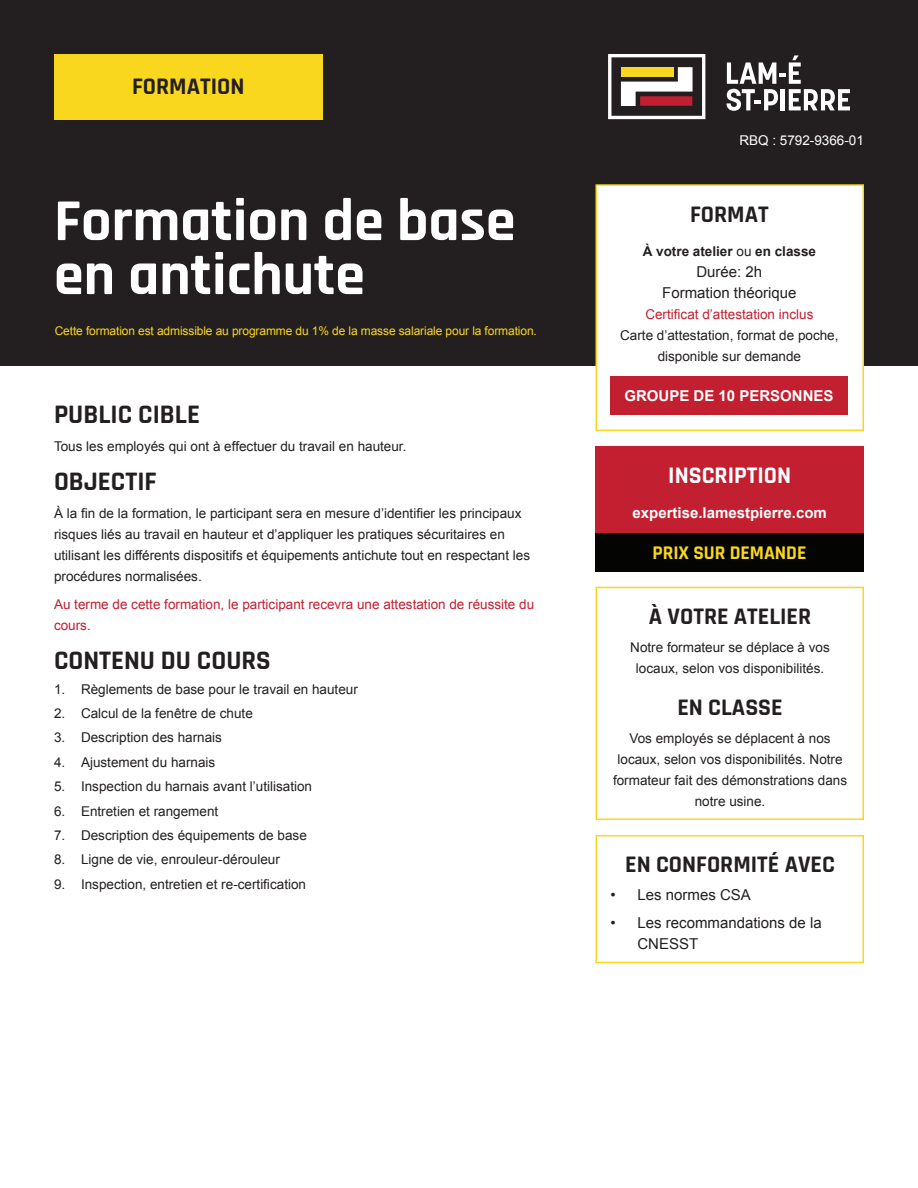
<style>
.page{position:relative;width:918px;height:1188px;background:#fff}
.page>*{position:absolute;margin:0;border:0;box-sizing:border-box;transform-origin:0 0}
.t1{font:700 60px/54px "Rajdhani";color:#fff}
.t2{font:700 27px "Rajdhani";color:#231f20}
.t3{font:700 24px "Rajdhani";color:#231f20}
.t4{font:700 24px "Rajdhani";color:#fff}
.t5{font:700 19.5px "Rajdhani";color:#fad71f}
.t6{font:15px/21px "Arial";color:#231f20;text-align:center}
.t7{font:700 15px "Arial";color:#fff}
.t8{font:13.5px/21px "Arial";color:#231f20;text-align:center}
.t9{font:13.5px/21.6px "Arial";color:#c21f31}
.t10{font:700 13.5px "Arial";color:#231f20}
.t11{font:13.5px "Arial";color:#fff}
.t12{font:12px "Arial";letter-spacing:-.01em;color:#fad71f}
.s1{font-weight:400}
.s2{color:#c21f31}
</style>
<div class="page">
<div style="left:0;top:0;width:918px;height:365px;background:#231f20"></div>
<svg style="left:727px;top:55px;width:123px;height:56px"></svg>
<svg style="left:608px;top:54px;width:97px;height:65px"></svg>
<div style="left:596px;top:185px;width:267px;height:245px;background:#fff"></div>
<div style="left:596px;top:184px;width:268px;height:247px;border:2px solid #fad71f"></div>
<div style="left:611px;top:377px;width:237px;height:38px;background:#c21f31"></div>
<div style="left:596px;top:835px;width:268px;height:128px;border:2px solid #fad71f"></div>
<div style="left:54px;top:54px;width:268px;height:65px;background:#fad71f"></div>
<div style="left:596px;top:446px;width:268px;height:88px;background:#c21f31"></div>
<div style="left:596px;top:534px;width:268px;height:38px;background:#040503"></div>
<div style="left:596px;top:587px;width:268px;height:233px;border:2px solid #fad71f"></div>
<p class="t3" style="left:132px;top:72px;width:114px">FORMATION</p>
<p class="t1" style="left:54px;top:196px;width:463px">Formation de base en antichute</p>
<p class="t12" style="left:55px;top:322px;width:484px">Cette formation est admissible au programme du 1% de la masse salariale pour la formation.</p>
<p class="t2" style="left:54px;top:398px;width:147px">PUBLIC CIBLE</p>
<p class="t8" style="left:54px;top:436px;width:354px">Tous les employés qui ont à effectuer du travail en hauteur.</p>
<p class="t2" style="left:54px;top:465px;width:104px">OBJECTIF</p>
<p class="t8" style="left:54px;top:503px;width:478px;text-align:left">À la fin de la formation, le participant sera en mesure d’identifier les principaux risques liés au travail en hauteur et d’appliquer les pratiques sécuritaires en utilisant les différents dispositifs et équipements antichute tout en respectant les procédures normalisées.</p>
<p class="t9" style="left:54px;top:593px;width:482px">Au terme de cette formation, le participant recevra une attestation de réussite du cours.</p>
<p class="t2" style="left:54px;top:644px;width:218px">CONTENU DU COURS</p>
<p class="t8" style="left:54px;top:679px;width:305px">1. Règlements de base pour le travail en hauteur</p>
<p class="t8" style="left:54px;top:703px;width:200px">2. Calcul de la fenêtre de chute</p>
<p class="t8" style="left:54px;top:727px;width:170px">3. Description des harnais</p>
<p class="t8" style="left:54px;top:752px;width:163px">4. Ajustement du harnais</p>
<p class="t8" style="left:54px;top:776px;width:260px">5. Inspection du harnais avant l’utilisation</p>
<p class="t8" style="left:54px;top:801px;width:166px">6. Entretien et rangement</p>
<p class="t8" style="left:54px;top:825px;width:254px">7. Description des équipements de base</p>
<p class="t8" style="left:54px;top:849px;width:227px">8. Ligne de vie, enrouleur-dérouleur</p>
<p class="t8" style="left:54px;top:874px;width:254px">9. Inspection, entretien et re-certification</p>
<p class="t11" style="left:739px;top:131px;width:126px">RBQ : 5792-9366-01</p>
<p class="t3" style="left:690px;top:199px;width:80px">FORMAT</p>
<p class="t10" style="left:643px;top:242px;width:175px">À votre atelier <span class="s1">ou</span> en classe</p>
<p class="t6" style="left:662px;top:262px;width:136px">Durée: 2h<br>Formation théorique</p>
<p class="t8" style="left:620px;top:304px;width:220px"><span class="s2">Certificat d’attestation inclus<br></span>Carte d’attestation, format de poche, disponible sur demande</p>
<p class="t7" style="left:624px;top:386px;width:211px">GROUPE DE 10 PERSONNES</p>
<p class="t4" style="left:668px;top:461px;width:124px">INSCRIPTION</p>
<p class="t7" style="left:633px;top:503px;width:196px">expertise.lamestpierre.com</p>
<p class="t5" style="left:652px;top:541px;width:156px">PRIX SUR DEMANDE</p>
<p class="t3" style="left:649px;top:602px;width:164px">À VOTRE ATELIER</p>
<p class="t8" style="left:630px;top:637px;width:201px">Notre formateur se déplace à vos locaux, selon vos disponibilités.</p>
<p class="t3" style="left:677px;top:693px;width:107px">EN CLASSE</p>
<p class="t8" style="left:613px;top:728px;width:236px">Vos employés se déplacent à nos locaux, selon vos disponibilités. Notre formateur fait des démonstrations dans notre usine.</p>
<p class="t3" style="left:625px;top:850px;width:211px">EN CONFORMITÉ AVEC</p>
<p class="t6" style="left:610px;top:884px;width:142px">• Les normes CSA</p>
<p class="t6" style="left:638px;top:912px;width:186px;text-align:left;text-indent:-27px">• Les recommandations de la<br>CNESST</p>
</div>
